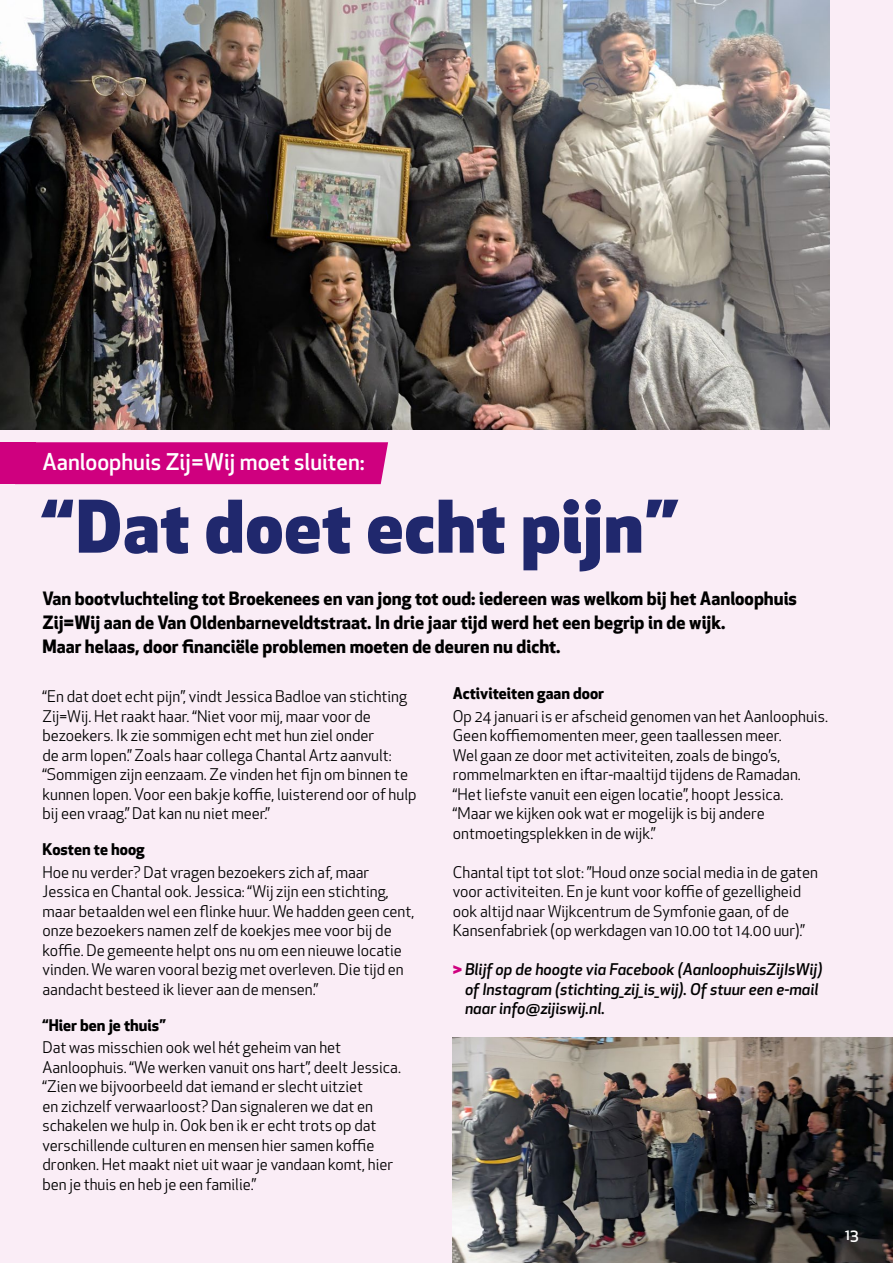
<style>
.page{position:relative;width:893px;height:1263px;background:#faedf6}
.page>*{position:absolute;margin:0;border:0;box-sizing:border-box;transform-origin:0 0}
.kop18{font:800 70.65px "Apex New";letter-spacing:.02em;color:#20286d}
.kop18-2{font:500 22.5px "Apex New";color:#fff}
.tekst{font:700 18px/24px "Apex New";color:#000}
.tekst-2{font:15.75px/19.5px "Apex New";color:#000}
.tekst-3{font:italic 500 15.75px/19.5px "Apex New";color:#000}
.tekst-4{font:700 15.75px "Apex New";color:#000}
.t1{font:500 15px "Apex New";color:#fff}
.s1{font-weight:800;font-style:normal;color:#cf007f}
</style>
<div class="page">
<img style="left:453px;top:1037px;width:440px;height:226px">
<img style="left:0;top:0;width:829px;height:429px">
<div style="left:36px;top:442px;width:352px;height:42px;background:#cf007f"></div>
<div style="left:0;top:442px;width:36px;height:42px;background:#cf007f"></div>
<p class="kop18-2" style="left:43px;top:447px;width:324px">Aanloophuis Zij=Wij moet sluiten:</p>
<p class="kop18" style="left:43px;top:477px;width:636px">“Dat doet echt pijn”</p>
<p class="tekst" style="left:43px;top:585px;width:756px">Van bootvluchteling tot Broekenees en van jong tot oud: iedereen was welkom bij het Aanloophuis<br>Zij=Wij aan de Van Oldenbarneveldtstraat. In drie jaar tijd werd het een begrip in de wijk.<br>Maar helaas, door financiële problemen moeten de deuren nu dicht.</p>
<p class="tekst-2" style="left:43px;top:687px;width:376px">“En dat doet echt pijn”, vindt Jessica Badloe van stichting Zij=Wij. Het raakt haar. “Niet voor mij, maar voor de bezoekers. Ik zie sommigen echt met hun ziel onder<br>de arm lopen.” Zoals haar collega Chantal Artz aanvult: “Sommigen zijn eenzaam. Ze vinden het fijn om binnen te kunnen lopen. Voor een bakje koffie, luisterend oor of hulp bij een vraag.” Dat kan nu niet meer.”</p>
<p class="tekst-4" style="left:43px;top:838px;width:104px">Kosten te hoog</p>
<p class="tekst-2" style="left:43px;top:862px;width:373px">Hoe nu verder? Dat vragen bezoekers zich af, maar Jessica en Chantal ook. Jessica: “Wij zijn een stichting, maar betaalden wel een flinke huur. We hadden geen cent, onze bezoekers namen zelf de koekjes mee voor bij de koffie. De gemeente helpt ons nu om een nieuwe locatie vinden. We waren vooral bezig met overleven. Die tijd en aandacht besteed ik liever aan de mensen.”</p>
<p class="tekst-4" style="left:43px;top:1013px;width:125px">“Hier ben je thuis”</p>
<p class="tekst-2" style="left:43px;top:1038px;width:360px">Dat was misschien ook wel hét geheim van het Aanloophuis. “We werken vanuit ons hart”, deelt Jessica. “Zien we bijvoorbeeld dat iemand er slecht uitziet<br>en zichzelf verwaarloost? Dan signaleren we dat en schakelen we hulp in. Ook ben ik er echt trots op dat verschillende culturen en mensen hier samen koffie dronken. Het maakt niet uit waar je vandaan komt, hier ben je thuis en heb je een familie.”</p>
<p class="tekst-4" style="left:453px;top:682px;width:153px">Activiteiten gaan door</p>
<p class="tekst-2" style="left:453px;top:706px;width:377px">Op 24 januari is er afscheid genomen van het Aanloophuis.<br>Geen koffiemomenten meer, geen taallessen meer.<br>Wel gaan ze door met activiteiten, zoals de bingo’s, rommelmarkten en iftar-maaltijd tijdens de Ramadan. “Het liefste vanuit een eigen locatie”, hoopt Jessica.<br>“Maar we kijken ook wat er mogelijk is bij andere ontmoetingsplekken in de wijk.”</p>
<p class="tekst-2" style="left:453px;top:862px;width:367px">Chantal tipt tot slot: ”Houd onze social media in de gaten voor activiteiten. En je kunt voor koffie of gezelligheid ook altijd naar Wijkcentrum de Symfonie gaan, of de Kansenfabriek (op werkdagen van 10.00 tot 14.00 uur).”</p>
<p class="tekst-3" style="left:465px;top:959px;width:359px;text-indent:-12px"><span class="s1">&gt;</span> Blijf op de hoogte via Facebook (AanloophuisZijIsWij) of Instagram (stichting_zij_is_wij). Of stuur een e-mail naar info@zijiswij.nl.</p>
<p class="t1" style="left:845px;top:1225px;width:15px">13</p>
</div>
